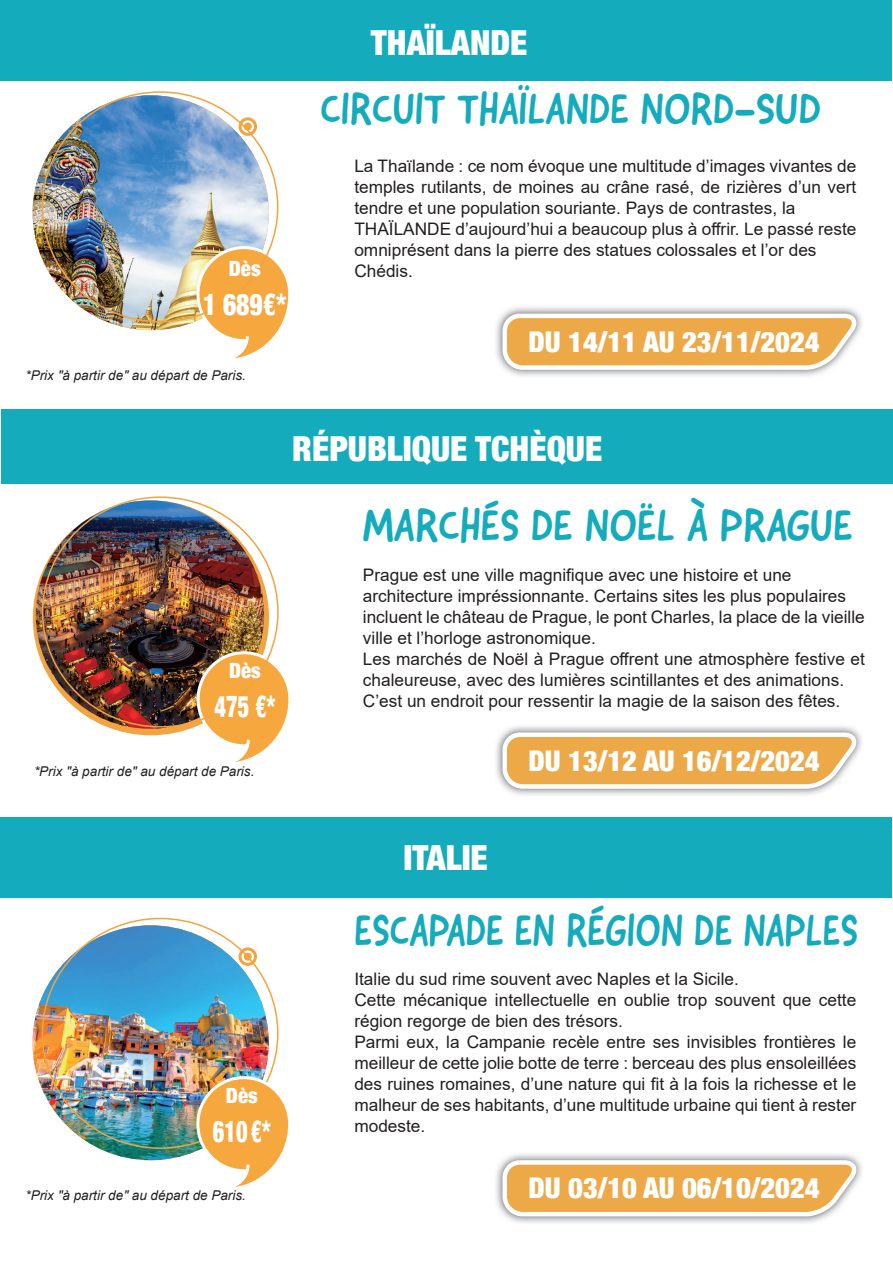
<style>
.page{position:relative;width:893px;height:1263px;background:#fff}
.page>*{position:absolute;margin:0;border:0;box-sizing:border-box;transform-origin:0 0}
.t1{font:45px "Good Dog New";color:#14acbc;scale:.88 1}
.t2{font:45px "Good Dog New";color:#14acbc;scale:.96 1}
.t3{font:43.5px "Good Dog New";color:#14acbc;scale:.95 1}
.t4{font:900 condensed 34.5px "Helvetica Neue";color:#fff}
.t5{font:900 condensed 30px "Helvetica Neue";color:#fff;scale:.74 1}
.t6{font:900 condensed 30px "Helvetica Neue";color:#fff;scale:.85 1}
.t7{font:900 condensed 28.5px "Helvetica Neue";color:#fff}
.t8{font:900 condensed 21px "Helvetica Neue";color:#fff}
.t9{font:17.25px/21px "Arial";color:#231f20}
.t10{font:italic 13.5px "Arial";color:#231f20}
</style>
<div class="page">
<svg style="left:33px;top:500px;width:236px;height:235px;background:#eea647"></svg>
<img style="left:36px;top:500px;width:228px;height:229px;border-radius:114px">
<div style="left:198px;top:653px;width:92px;height:93px;background:#f6a73e;border-radius:50%"></div>
<div style="left:197px;top:651px;width:94px;height:96px;border:3px solid #fff;border-radius:50%"></div>
<svg style="left:223px;top:696px;width:68px;height:66px"></svg>
<img style="left:496px;top:726px;width:360px;height:69px">
<svg style="left:500px;top:730px;width:362px;height:61px"></svg>
<div style="left:1px;top:409px;width:892px;height:75px;background:#14acbc"></div>
<div style="left:0;top:817px;width:892px;height:80px;background:#14acbc"></div>
<img style="left:33px;top:925px;width:236px;height:235px">
<div style="left:238px;top:947px;width:19px;height:19px;border:3px solid #f1a43f;border-radius:50%"></div>
<div style="left:244px;top:953px;width:8px;height:8px;background:#f1a43f;border-radius:50%"></div>
<div style="left:198px;top:1078px;width:92px;height:93px;background:#f6a73e;border-radius:50%"></div>
<div style="left:196px;top:1076px;width:95px;height:96px;border:3px solid #fff;border-radius:50%"></div>
<svg style="left:223px;top:1121px;width:68px;height:66px"></svg>
<img style="left:33px;top:95px;width:236px;height:235px">
<div style="left:239px;top:117px;width:18px;height:19px;border:3px solid #f1a43f;border-radius:50%"></div>
<div style="left:244px;top:123px;width:8px;height:8px;background:#f1a43f;border-radius:50%"></div>
<div style="left:198px;top:248px;width:92px;height:93px;background:#f6a73e;border-radius:50%"></div>
<div style="left:196px;top:246px;width:95px;height:96px;border:3px solid #fff;border-radius:50%"></div>
<svg style="left:222px;top:293px;width:69px;height:66px"></svg>
<img style="left:496px;top:307px;width:360px;height:69px">
<svg style="left:500px;top:311px;width:362px;height:61px"></svg>
<div style="left:0;top:0;width:892px;height:81px;background:#14acbc"></div>
<img style="left:496px;top:1154px;width:360px;height:69px">
<svg style="left:500px;top:1158px;width:362px;height:61px"></svg>
<p class="t8" style="left:229px;top:251px;width:33px">Dès</p>
<h3 class="t6" style="left:203px;top:280px;width:99px">1 689€*</h3>
<p class="t10" style="left:26px;top:366px;width:222px">*Prix ʺà partir deʺ au départ de Paris.</p>
<h3 class="t4" style="left:371px;top:14px;width:158px">THAÏLANDE</h3>
<h2 class="t3" style="left:320px;top:81px;width:529px">CIRCUIT THAÏLANDE NORD-SUD</h2>
<p class="t9" style="left:354px;top:156px;width:503px">La Thaïlande : ce nom évoque une multitude d’images vivantes de temples rutilants, de moines au crâne rasé, de rizières d’un vert tendre et une population souriante. Pays de contrastes, la THAÏLANDE d’aujourd’hui a beaucoup plus à offrir. Le passé reste omniprésent dans la pierre des statues colossales et l’or des Chédis.</p>
<h3 class="t7" style="left:529px;top:318px;width:293px">DU 14/11 AU 23/11/2024</h3>
<p class="t8" style="left:229px;top:653px;width:33px">Dès</p>
<h3 class="t5" style="left:215px;top:681px;width:84px">475 €*</h3>
<p class="t10" style="left:34px;top:762px;width:222px">*Prix ʺà partir deʺ au départ de Paris.</p>
<h3 class="t4" style="left:292px;top:420px;width:311px">RÉPUBLIQUE TCHÈQUE</h3>
<h1 class="t2" style="left:363px;top:496px;width:512px">MARCHÉS DE NOËL À PRAGUE</h1>
<p class="t9" style="left:363px;top:564px;width:503px">Prague est une ville magnifique avec une histoire et une architecture impréssionnante. Certains sites les plus populaires incluent le château de Prague, le pont Charles, la place de la vieille ville et l’horloge astronomique.<br>Les marchés de Noël à Prague offrent une atmosphère festive et chaleureuse, avec des lumières scintillantes et des animations.<br>C’est un endroit pour ressentir la magie de la saison des fêtes.</p>
<h3 class="t7" style="left:529px;top:737px;width:293px">DU 13/12 AU 16/12/2024</h3>
<p class="t8" style="left:226px;top:1078px;width:33px">Dès</p>
<h3 class="t5" style="left:213px;top:1106px;width:80px">610 €*</h3>
<p class="t10" style="left:26px;top:1187px;width:222px">*Prix ʺà partir deʺ au départ de Paris.</p>
<h3 class="t4" style="left:403px;top:829px;width:86px">ITALIE</h3>
<h1 class="t1" style="left:354px;top:901px;width:574px">ESCAPADE EN RÉGION DE NAPLES</h1>
<p class="t9" style="left:354px;top:968px;width:503px">Italie du sud rime souvent avec Naples et la Sicile.<br>Cette mécanique intellectuelle en oublie trop souvent que cette région regorge de bien des trésors.<br>Parmi eux, la Campanie recèle entre ses invisibles frontières le meilleur de cette jolie botte de terre : berceau des plus ensoleillées des ruines romaines, d’une nature qui fit à la fois la richesse et le malheur de ses habitants, d’une multitude urbaine qui tient à rester modeste.</p>
<h3 class="t7" style="left:529px;top:1165px;width:293px">DU 03/10 AU 06/10/2024</h3>
</div>
